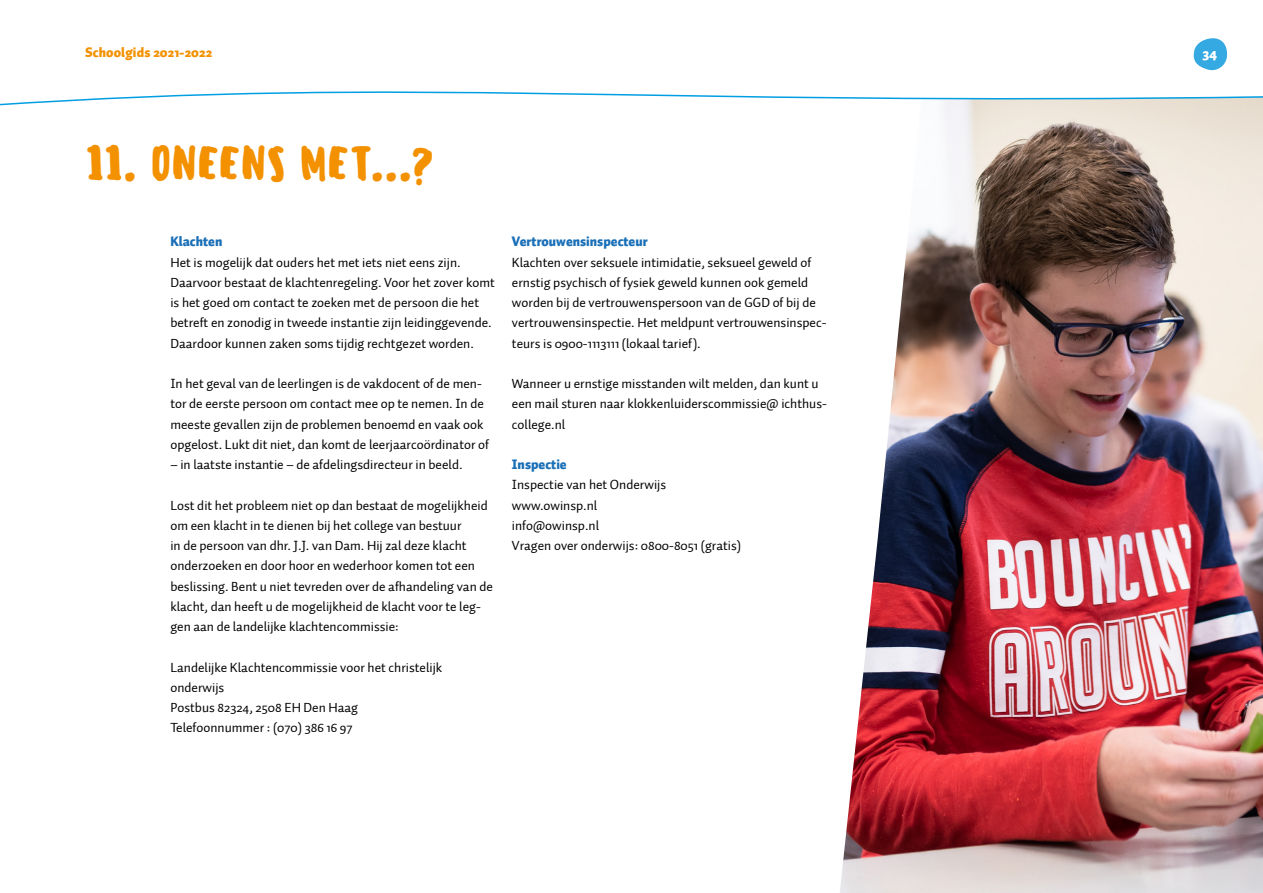
<style>
.page{position:relative;width:1263px;height:893px;background:#fff}
.page>*{position:absolute;margin:0;border:0;box-sizing:border-box;transform-origin:0 0}
.t1{font:500 45px "Sensei";letter-spacing:-.015em;color:#f39100}
.t2{font:900 14.25px "Auto 2";color:#fff}
.t3{font:13.5px/20.2px "Auto 2";color:#000}
.t4{font:900 13.5px "Auto 2";color:#1a70b8}
.t5{font:900 13.5px "Auto 2";letter-spacing:.01em;color:#f39100}
</style>
<div class="page">
<img style="left:840px;top:107px;width:423px;height:786px">
<svg style="left:0;top:91px;width:1263px;height:16px"></svg>
<svg style="left:1193px;top:38px;width:35px;height:33px"></svg>
<p class="t5" style="left:85px;top:43px;width:129px">Schoolgids 2021-2022</p>
<p class="t2" style="left:1202px;top:43px;width:16px">34</p>
<h1 class="t1" style="left:85px;top:133px;width:351px">11. ONEENS MET...?</h1>
<p class="t4" style="left:170px;top:233px;width:54px">Klachten</p>
<p class="t3" style="left:170px;top:252px;width:326px">Het is mogelijk dat ouders het met iets niet eens zijn.<br>Daarvoor bestaat de klachtenregeling. Voor het zover komt is het goed om contact te zoeken met de persoon die het betreft en zonodig in tweede instantie zijn leidinggevende.<br>Daardoor kunnen zaken soms tijdig rechtgezet worden.</p>
<p class="t3" style="left:170px;top:374px;width:320px">In het geval van de leerlingen is de vakdocent of de men&shy;tor de eerste persoon om contact mee op te nemen. In de meeste gevallen zijn de problemen benoemd en vaak ook opgelost. Lukt dit niet, dan komt de leerjaarcoördinator of</p>
<p class="t3" style="left:170px;top:455px;width:294px">– in laatste instantie – de afdelingsdirecteur in beeld.</p>
<p class="t3" style="left:170px;top:495px;width:324px">Lost dit het probleem niet op dan bestaat de mogelijkheid om een klacht in te dienen bij het college van bestuur<br>in de persoon van dhr. J.J. van Dam. Hij zal deze klacht onderzoeken en door hoor en wederhoor komen tot een beslissing. Bent u niet tevreden over de afhandeling van de klacht, dan heeft u de mogelijkheid de klacht voor te leg&shy;gen aan de landelijke klachtencommissie:</p>
<p class="t3" style="left:170px;top:657px;width:273px">Landelijke Klachtencommissie voor het christelijk onderwijs<br>Postbus 82324, 2508 EH Den Haag<br>Telefoonnummer : (070) 386 16 97</p>
<p class="t4" style="left:512px;top:233px;width:137px">Vertrouwensinspecteur</p>
<p class="t3" style="left:512px;top:252px;width:316px">Klachten over seksuele intimidatie, seksueel geweld of ernstig psychisch of fysiek geweld kunnen ook gemeld worden bij de vertrouwenspersoon van de GGD of bij de vertrouwensinspectie. Het meldpunt vertrouwensinspec&shy;teurs is 0900-1113111 (lokaal tarief).</p>
<p class="t3" style="left:512px;top:374px;width:317px">Wanneer u ernstige misstanden wilt melden, dan kunt u een mail sturen naar klokkenluiderscommissie@ ichthus&shy;college.nl</p>
<p class="t4" style="left:512px;top:456px;width:56px">Inspectie</p>
<p class="t3" style="left:512px;top:475px;width:231px">Inspectie van het Onderwijs www.owinsp.nl<br>info@owinsp.nl<br>Vragen over onderwijs: 0800-8051 (gratis)</p>
</div>
